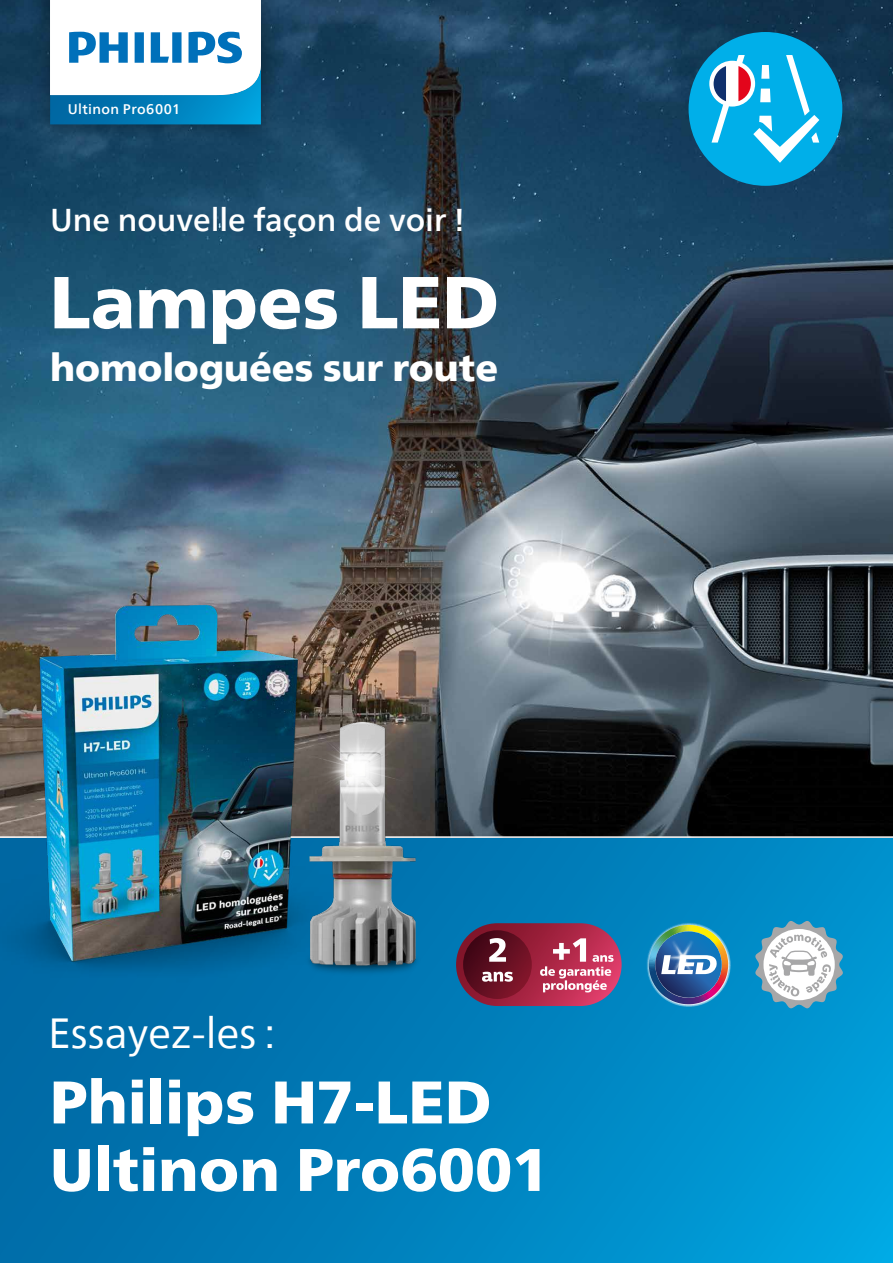
<style>
.page{position:relative;width:893px;height:1263px;background:#fff}
.page>*{position:absolute;margin:0;border:0;box-sizing:border-box;transform-origin:0 0}
.t1{font:900 73.5px "Neue Frutiger World";color:#fff}
.t2{font:900 60px/67.5px "Neue Frutiger World";letter-spacing:.01em;color:#fff}
.t3{font:42px "Neue Frutiger World";color:#fff}
.t4{font:900 37.5px "Neue Frutiger World";color:#fff}
.t5{font:500 31.5px "Neue Frutiger World";color:#fff}
.t6{font:500 13.95px "Neue Frutiger World";letter-spacing:.03em;color:#fff}
</style>
<div class="page">
<img style="left:0;top:0;width:893px;height:836px">
<div style="left:0;top:838px;width:893px;height:425px;background:linear-gradient(to right,#0067a3,#0099d5)"></div>
<div style="left:688px;top:32px;width:154px;height:154px;background:#00afe9;border-radius:50%"></div>
<svg style="left:709px;top:55px;width:110px;height:108px"></svg>
<img style="left:25px;top:0;width:262px;height:150px">
<svg style="left:50px;top:0;width:211px;height:124px"></svg>
<img style="left:362px;top:860px;width:68px;height:127px">
<img style="left:362px;top:678px;width:86px;height:182px">
<img style="left:0;top:597px;width:362px;height:391px">
<svg style="left:755px;top:921px;width:88px;height:87px"></svg>
<svg style="left:646px;top:922px;width:85px;height:85px"></svg>
<svg style="left:655px;top:931px;width:67px;height:67px"></svg>
<img style="left:649px;top:925px;width:68px;height:79px">
<svg style="left:456px;top:923px;width:166px;height:83px;background:#a52746"></svg>
<svg style="left:463px;top:930px;width:69px;height:69px"></svg>
<svg style="left:482px;top:938px;width:132px;height:54px;background:#ae4d64"></svg>
<p class="t6" style="left:68px;top:97px;width:114px">Ultinon Pro6001</p>
<p class="t5" style="left:50px;top:194px;width:416px">Une nouvelle façon de voir !</p>
<p class="t1" style="left:50px;top:260px;width:450px">Lampes LED</p>
<p class="t4" style="left:50px;top:346px;width:449px">homologuées sur route</p>
<p class="t3" style="left:48px;top:1001px;width:229px">Essayez-les :</p>
<p class="t2" style="left:50px;top:1069px;width:501px">Philips H7-LED<br>Ultinon Pro6001</p>
</div>
